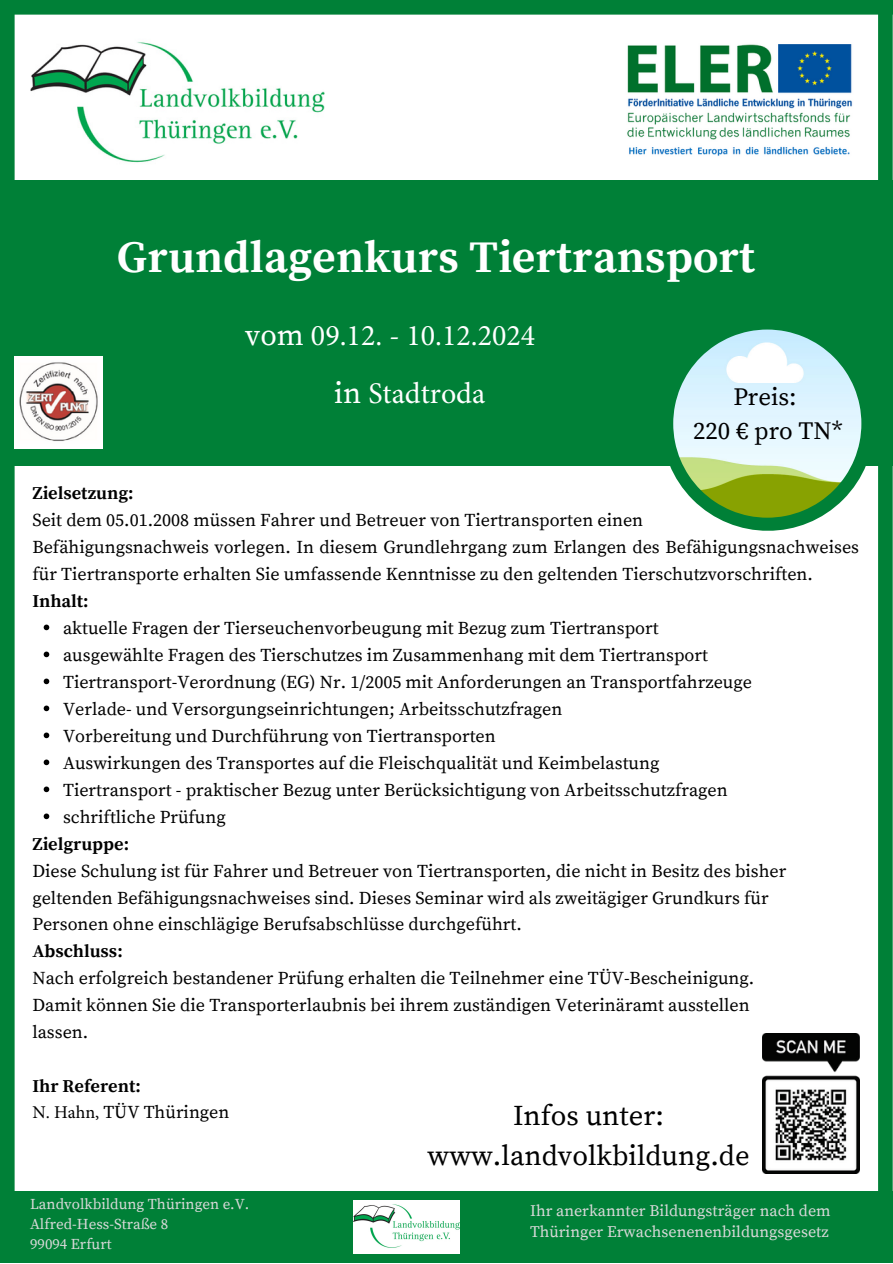
<style>
.page{position:relative;width:893px;height:1264px;background:#fff}
.page>*{position:absolute;margin:0;border:0;box-sizing:border-box;transform-origin:0 0}
.t1{font:700 45px "Source Serif Pro";color:#fff}
.t2{font:30px/58.3px "Minion Pro";color:#fff}
.t3{font:28.5px/39.3px "Source Serif Pro";color:#000;text-align:center}
.t4{font:24.75px/34.7px "Source Serif Pro";color:#000;text-align:center}
.t5{font:18px/27px "Source Serif Pro";color:#000}
.t6{font:700 18px/25.8px "Source Serif Pro";color:#000}
.t7{font:16.05px/21.3px "Source Serif Pro";color:#d9d9d9}
.t8{font:15px/20.2px "Source Serif Pro";color:#d9d9d9}
.s1{font-family:"Source Serif Pro"}
.s2{font-family:"Minion Pro";font-weight:400}
.s3{font-weight:400}
</style>
<div class="page">
<div style="left:0;top:180px;width:892px;height:286px;background:#008037"></div>
<img style="left:30px;top:42px;width:295px;height:121px">
<svg style="left:44px;top:624px;width:5px;height:6px"></svg>
<svg style="left:44px;top:651px;width:5px;height:6px"></svg>
<svg style="left:44px;top:678px;width:5px;height:6px"></svg>
<svg style="left:44px;top:705px;width:5px;height:6px"></svg>
<svg style="left:44px;top:732px;width:5px;height:6px"></svg>
<svg style="left:44px;top:759px;width:5px;height:6px"></svg>
<svg style="left:44px;top:786px;width:5px;height:6px"></svg>
<svg style="left:44px;top:813px;width:5px;height:6px"></svg>
<svg style="left:670px;top:416px;width:196px;height:115px"></svg>
<img style="left:673px;top:329px;width:188px;height:188px">
<div style="left:0;top:1190px;width:892px;height:72px;background:#008037"></div>
<div style="left:878px;top:0;width:14px;height:1262px;background:#008037"></div>
<div style="left:0;top:0;width:15px;height:1262px;background:#008037"></div>
<div style="left:0;top:0;width:892px;height:15px;background:#008037"></div>
<img style="left:762px;top:1033px;width:97px;height:140px">
<img style="left:15px;top:357px;width:87px;height:91px">
<img style="left:354px;top:1200px;width:105px;height:52px">
<img style="left:627px;top:44px;width:226px;height:112px">
<h1 class="t1" style="left:117px;top:231px;width:639px">Grundlagenkurs Tiertransport</h1>
<h2 class="t2" style="left:334px;top:306px;width:202px;text-indent:-89px"><span class="s1">vom</span> 09.12. - 10.12.2024 <span class="s1">in</span> Stadtroda</h2>
<h3 class="t4" style="left:693px;top:380px;width:151px">Preis:<br>220 € pro TN*</h3>
<p class="t6" style="left:32px;top:480px;width:103px">Zielsetzung:</p>
<p class="t5" style="left:32px;top:507px;width:828px">Seit dem 05.01.2008 müssen Fahrer und Betreuer von Tiertransporten einen<br>Befähigungsnachweis vorlegen. In diesem Grundlehrgang zum Erlangen des Befähigungsnachweises für Tiertransporte erhalten Sie umfassende Kenntnisse zu den geltenden Tierschutzvorschriften.</p>
<p class="t6" style="left:32px;top:588px;width:58px">Inhalt:</p>
<p class="t5" style="left:63px;top:615px;width:690px">aktuelle Fragen der Tierseuchenvorbeugung mit Bezug zum Tiertransport ausgewählte Fragen des Tierschutzes im Zusammenhang mit dem Tiertransport Tiertransport-Verordnung (EG) Nr. 1/2005 mit Anforderungen an Transportfahrzeuge Verlade- und Versorgungseinrichtungen; Arbeitsschutzfragen<br>Vorbereitung und Durchführung von Tiertransporten<br>Auswirkungen des Transportes auf die Fleischqualität und Keimbelastung Tiertransport - praktischer Bezug unter Berücksichtigung von Arbeitsschutzfragen schriftliche Prüfung</p>
<p class="t6" style="left:32px;top:831px;width:98px">Zielgruppe:</p>
<p class="t5" style="left:32px;top:857px;width:755px">Diese Schulung ist für Fahrer und Betreuer von Tiertransporten, die nicht in Besitz des bisher geltenden Befähigungsnachweises sind. Dieses Seminar wird als zweitägiger Grundkurs für<br>Personen ohne einschlägige Berufsabschlüsse durchgeführt.</p>
<p class="t6" style="left:32px;top:939px;width:92px">Abschluss:</p>
<p class="t5" style="left:32px;top:965px;width:723px">Nach erfolgreich bestandener Prüfung erhalten die Teilnehmer eine TÜV-Bescheinigung.<br>Damit können Sie die Transporterlaubnis bei ihrem zuständigen Veterinäramt ausstellen lassen.</p>
<p class="t6" style="left:32px;top:1074px;width:198px">Ihr Referent:<br><span class="s2">N. Hahn,</span> <span class="s3">TÜV Thüringen</span></p>
<p class="t8" style="left:30px;top:1194px;width:221px">Landvolkbildung Thüringen e.V.<br>Alfred-Hess-Straße 8<br>99094 Erfurt</p>
<h3 class="t3" style="left:427px;top:1097px;width:323px">Infos unter: www.landvolkbildung.de</h3>
<p class="t7" style="left:530px;top:1200px;width:302px">Ihr anerkannter Bildungsträger nach dem<br>Thüringer Erwachsenenenbildungsgesetz</p>
</div>
